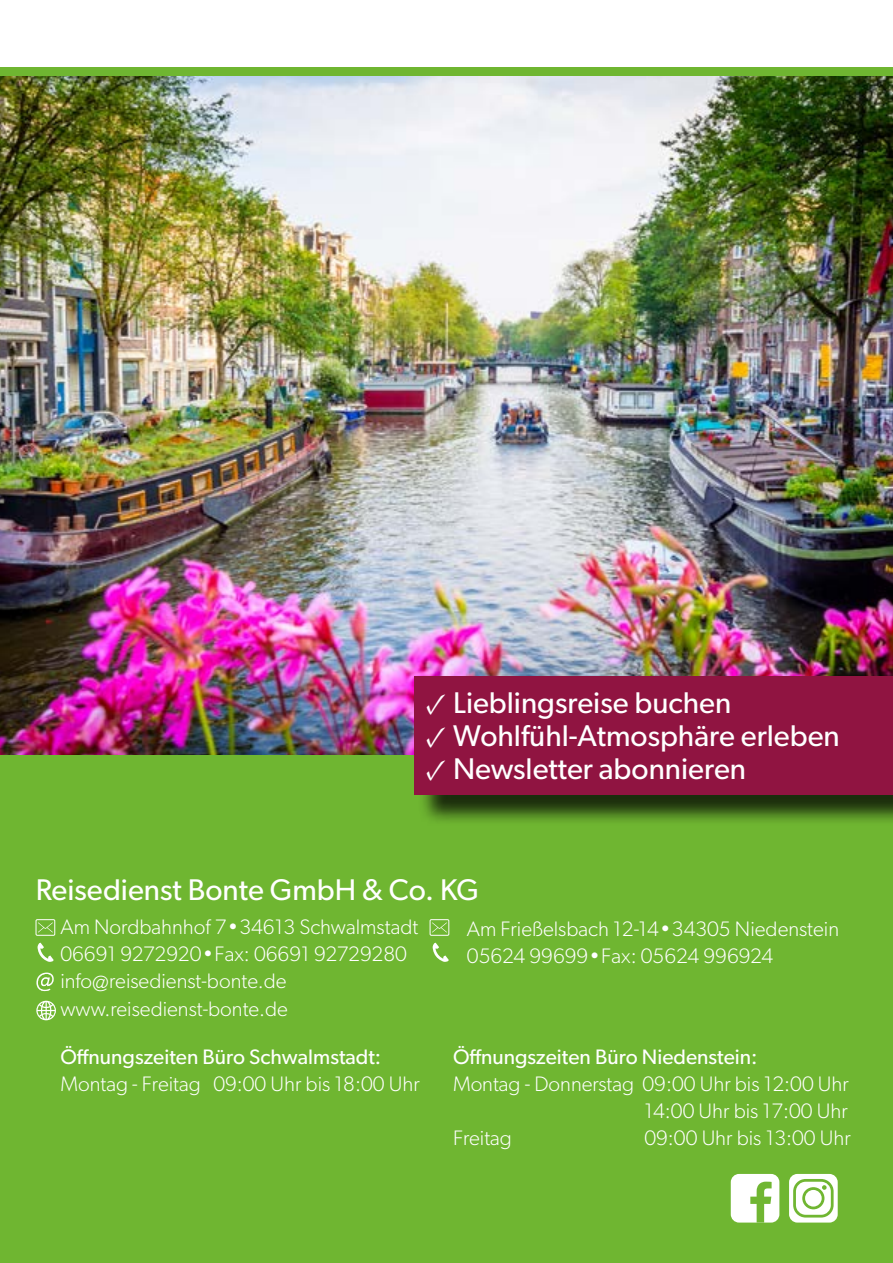
<style>
.page{position:relative;width:893px;height:1263px;background:#fff}
.page>*{position:absolute;margin:0;border:0;box-sizing:border-box;transform-origin:0 0}
.t1{font:30px "Gibson";color:#fff}
.t2{font:300 21px/27px "Gibson";color:#fff}
.t3{font:21px "Gibson";color:#fff}
.s1{font-family:"Minion Pro"}
</style>
<div class="page">
<div style="left:0;top:127px;width:893px;height:1136px;background:#6fb631"></div>
<svg style="left:37px;top:943px;width:17px;height:19px"></svg>
<div style="left:36px;top:919px;width:19px;height:16px;border:1px solid #fff"></div>
<svg style="left:38px;top:922px;width:15px;height:10px"></svg>
<svg style="left:36px;top:1001px;width:20px;height:19px"></svg>
<svg style="left:36px;top:972px;width:18px;height:19px"></svg>
<div style="left:789px;top:1174px;width:49px;height:48px;background:#fff;border-radius:8px"></div>
<svg style="left:793px;top:1179px;width:41px;height:38px"></svg>
<div style="left:731px;top:1174px;width:48px;height:48px;background:#fff;border-radius:8px"></div>
<svg style="left:750px;top:1181px;width:22px;height:41px"></svg>
<svg style="left:433px;top:943px;width:16px;height:19px"></svg>
<img style="left:0;top:76px;width:893px;height:678px">
<div style="left:430px;top:919px;width:19px;height:16px;border:1px solid #fff"></div>
<svg style="left:432px;top:922px;width:15px;height:10px"></svg>
<div style="left:418px;top:680px;width:475px;height:147px;background:#000;opacity:.75"></div>
<div style="left:414px;top:676px;width:479px;height:118px;background:#901441"></div>
<div style="left:0;top:68px;width:893px;height:8px;background:#6fb631"></div>
<h1 class="t1" style="left:426px;top:684px;width:307px"><span class="s1">✓</span> Lieblingsreise buchen</h1>
<h1 class="t1" style="left:426px;top:717px;width:415px"><span class="s1">✓</span> Wohlfühl-Atmosphäre erleben</h1>
<h1 class="t1" style="left:426px;top:750px;width:322px"><span class="s1">✓</span> Newsletter abonnieren</h1>
<h1 class="t1" style="left:36px;top:871px;width:445px">Reisedienst Bonte GmbH &amp; Co. KG</h1>
<p class="t2" style="left:467px;top:915px;width:374px">Am Frießelsbach 12-14•34305 Niedenstein<br>05624 99699•Fax: 05624 996924</p>
<p class="t2" style="left:60px;top:913px;width:359px">Am Nordbahnhof 7•34613 Schwalmstadt<br>06691 9272920•Fax: 06691 92729280 info@reisedienst-bonte.de www.reisedienst-bonte.de</p>
<p class="t3" style="left:60px;top:1044px;width:322px">Öffnungszeiten Büro Schwalmstadt:</p>
<p class="t2" style="left:60px;top:1070px;width:361px">Montag - Freitag 09:00 Uhr bis 18:00 Uhr</p>
<p class="t3" style="left:453px;top:1044px;width:306px">Öffnungszeiten Büro Niedenstein:</p>
<p class="t2" style="left:453px;top:1070px;width:397px">Montag - Donnerstag 09:00 Uhr bis 12:00 Uhr</p>
<p class="t2" style="left:644px;top:1097px;width:205px">14:00 Uhr bis 17:00 Uhr</p>
<p class="t2" style="left:453px;top:1124px;width:60px">Freitag</p>
<p class="t2" style="left:644px;top:1124px;width:208px">09:00 Uhr bis 13:00 Uhr</p>
</div>
